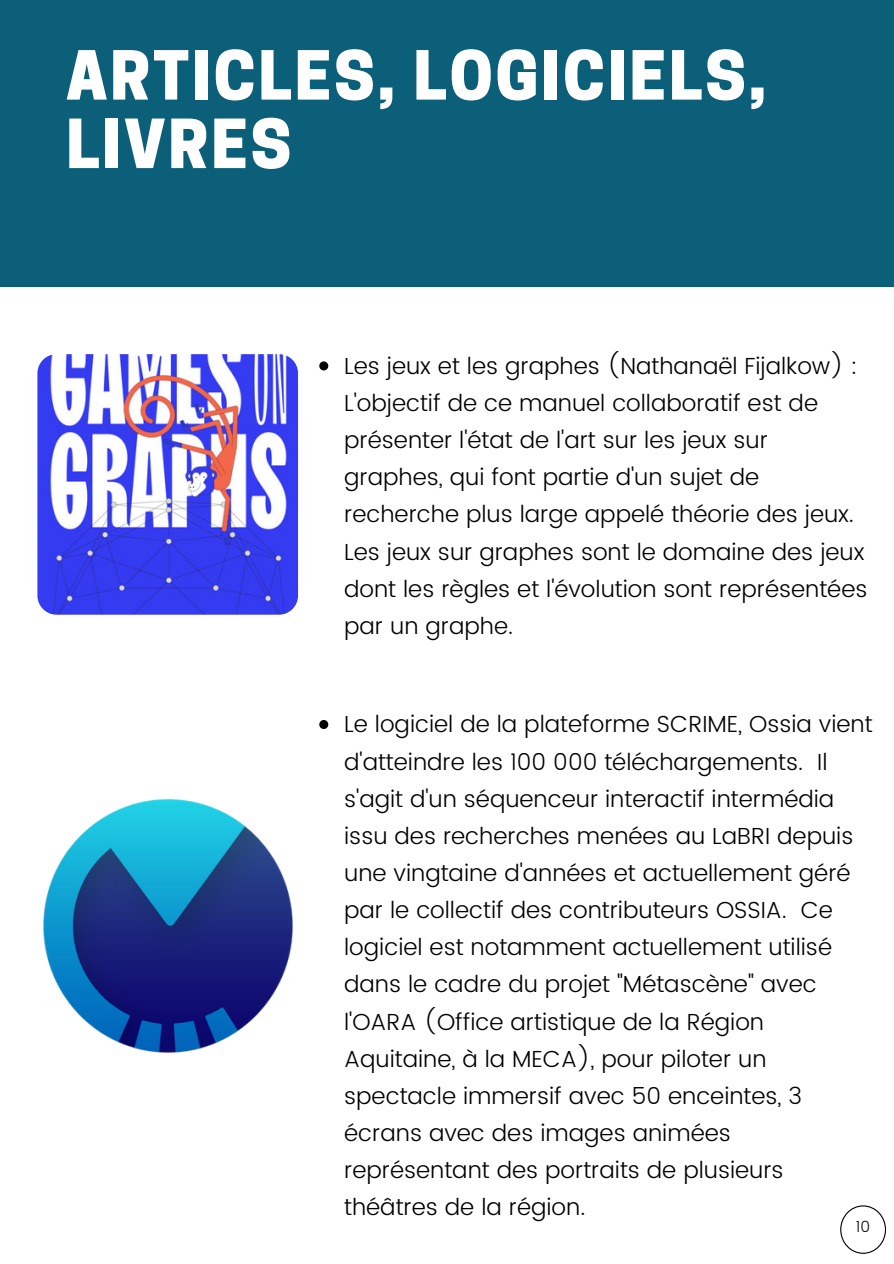
<style>
.page{position:relative;width:894px;height:1264px;background:#fff}
.page>*{position:absolute;margin:0;border:0;box-sizing:border-box;transform-origin:0 0}
.t1{font:800 63.45px/68.4px "Cooper Hewitt";letter-spacing:.04em;color:#fff}
.t2{font:300 23.25px/37.2px "Poppins";color:#000}
.t3{font:300 15.3px "Poppins";color:#000}
</style>
<div class="page">
<div style="left:0;top:0;width:893px;height:286px;background:#0c5f79"></div>
<svg style="left:319px;top:361px;width:9px;height:9px"></svg>
<svg style="left:319px;top:720px;width:9px;height:9px"></svg>
<img style="left:37px;top:795px;width:261px;height:261px;border-radius:19px">
<img style="left:37px;top:354px;width:261px;height:260px;border-radius:19px">
<svg style="left:840px;top:1205px;width:45px;height:48px"></svg>
<p class="t1" style="left:66px;top:50px;width:701px">ARTICLES, LOGICIELS,<br>LIVRES</p>
<h1 class="t2" style="left:344px;top:347px;width:524px">Les jeux et les graphes (Nathanaël Fijalkow) :<br>L'objectif de ce manuel collaboratif est de présenter l'état de l'art sur les jeux sur graphes, qui font partie d'un sujet de recherche plus large appelé théorie des jeux.<br>Les jeux sur graphes sont le domaine des jeux dont les règles et l'évolution sont représentées par un graphe.</h1>
<p class="t2" style="left:344px;top:705px;width:530px">Le logiciel de la plateforme SCRIME, Ossia vient d'atteindre les 100 000 téléchargements. Il s'agit d'un séquenceur interactif intermédia issu des recherches menées au LaBRI depuis une vingtaine d'années et actuellement géré par le collectif des contributeurs OSSIA. Ce logiciel est notamment actuellement utilisé dans le cadre du projet "Métascène" avec l'OARA (Office artistique de la Région Aquitaine, à la MECA), pour piloter un spectacle immersif avec 50 enceintes, 3 écrans avec des images animées représentant des portraits de plusieurs théâtres de la région.</p>
<p class="t3" style="left:855px;top:1218px;width:16px">10</p>
</div>
